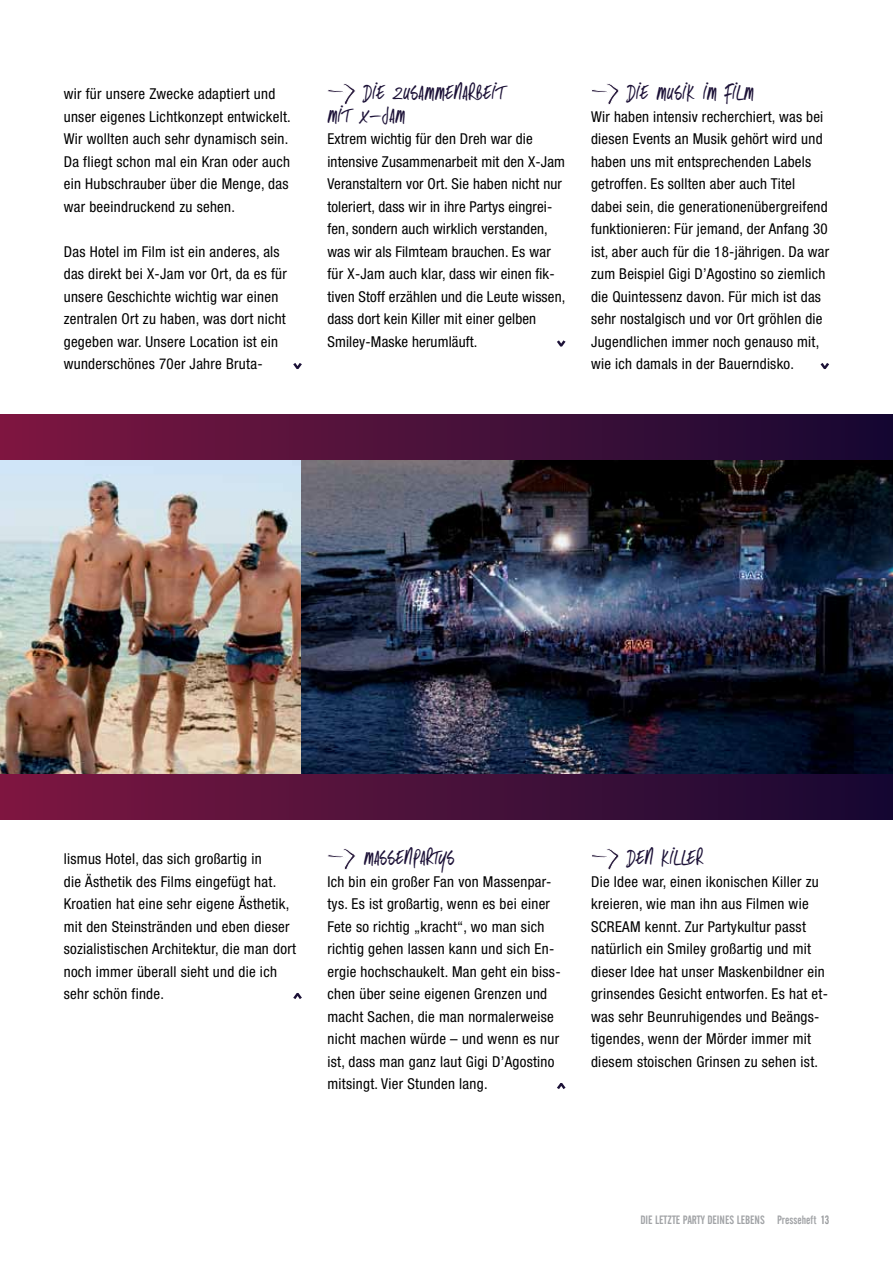
<style>
.page{position:relative;width:893px;height:1263px;background:#fff}
.page>*{position:absolute;margin:0;border:0;box-sizing:border-box;transform-origin:0 0}
.t1{font:21px/22.5px "DK Same Same But Different";letter-spacing:.02em;color:#1c1137}
.t2{font:condensed 15px/22.5px "Helvetica Neue";letter-spacing:.02em;color:#000}
.t3{font:12px "Alternate Gothic No 2 BT";color:#a2a4a7}
.s1{color:#989a9d}
</style>
<div class="page">
<img style="left:0;top:459px;width:893px;height:315px">
<svg style="left:327px;top:83px;width:29px;height:21px"></svg>
<svg style="left:592px;top:83px;width:27px;height:22px"></svg>
<svg style="left:327px;top:848px;width:29px;height:22px"></svg>
<svg style="left:592px;top:848px;width:27px;height:22px"></svg>
<svg style="left:293px;top:363px;width:9px;height:6px"></svg>
<svg style="left:557px;top:340px;width:9px;height:6px"></svg>
<svg style="left:820px;top:363px;width:9px;height:6px"></svg>
<svg style="left:293px;top:993px;width:9px;height:6px"></svg>
<svg style="left:557px;top:1083px;width:9px;height:6px"></svg>
<div style="left:0;top:774px;width:893px;height:45px;background:linear-gradient(to right,#7d1741,#150932)"></div>
<div style="left:0;top:414px;width:893px;height:45px;background:linear-gradient(to right,#7d1741,#150932)"></div>
<p class="t2" style="left:64px;top:82px;width:229px">wir für unsere Zwecke adaptiert und unser eigenes Lichtkonzept entwickelt.<br>Wir wollten auch sehr dynamisch sein.<br>Da fliegt schon mal ein Kran oder auch ein Hubschrauber über die Menge, das war beeindruckend zu sehen.</p>
<p class="t2" style="left:64px;top:240px;width:225px">Das Hotel im Film ist ein anderes, als das direkt bei X-Jam vor Ort, da es für unsere Geschichte wichtig war einen zentralen Ort zu haben, was dort nicht gegeben war. Unsere Location ist ein wunderschönes 70er Jahre Bruta-</p>
<h1 class="t1" style="left:327px;top:81px;width:180px;text-indent:36px">DIE ZUSAMMENARBEIT<br>MIT X-JAM</h1>
<p class="t2" style="left:327px;top:127px;width:239px">Extrem wichtig für den Dreh war die intensive Zusammenarbeit mit den X-Jam Veranstaltern vor Ort. Sie haben nicht nur toleriert, dass wir in ihre Partys eingrei&shy;fen, sondern auch wirklich verstanden, was wir als Filmteam brauchen. Es war für X-Jam auch klar, dass wir einen fik&shy;tiven Stoff erzählen und die Leute wissen, dass dort kein Killer mit einer gelben Smiley-Maske herumläuft.</p>
<h1 class="t1" style="left:627px;top:81px;width:128px">DIE MUSIK IM FILM</h1>
<p class="t2" style="left:591px;top:105px;width:240px">Wir haben intensiv recherchiert, was bei diesen Events an Musik gehört wird und haben uns mit entsprechenden Labels getroffen. Es sollten aber auch Titel dabei sein, die generationenübergreifend funktionieren: Für jemand, der Anfang 30 ist, aber auch für die 18-jährigen. Da war zum Beispiel Gigi D’Agostino so ziemlich die Quintessenz davon. Für mich ist das sehr nostalgisch und vor Ort gröhlen die Jugendlichen immer noch genauso mit, wie ich damals in der Bauerndisko.</p>
<p class="t2" style="left:64px;top:847px;width:234px">lismus Hotel, das sich großartig in<br>die Ästhetik des Films eingefügt hat.<br>Kroatien hat eine sehr eigene Ästhetik, mit den Steinstränden und eben dieser sozialistischen Architektur, die man dort noch immer überall sieht und die ich sehr schön finde.</p>
<h1 class="t1" style="left:364px;top:846px;width:92px">MASSENPARTYS</h1>
<p class="t2" style="left:327px;top:870px;width:235px">Ich bin ein großer Fan von Massenpar&shy;tys. Es ist großartig, wenn es bei einer Fete so richtig „kracht“, wo man sich richtig gehen lassen kann und sich En&shy;ergie hochschaukelt. Man geht ein biss&shy;chen über seine eigenen Grenzen und macht Sachen, die man normalerweise nicht machen würde – und wenn es nur ist, dass man ganz laut Gigi D’Agostino mitsingt. Vier Stunden lang.</p>
<h1 class="t1" style="left:627px;top:846px;width:78px">DEN KILLER</h1>
<p class="t2" style="left:591px;top:870px;width:238px">Die Idee war, einen ikonischen Killer zu kreieren, wie man ihn aus Filmen wie SCREAM kennt. Zur Partykultur passt natürlich ein Smiley großartig und mit dieser Idee hat unser Maskenbildner ein grinsendes Gesicht entworfen. Es hat et&shy;was sehr Beunruhigendes und Beängs&shy;tigendes, wenn der Mörder immer mit diesem stoischen Grinsen zu sehen ist.</p>
<p class="t3" style="left:640px;top:1213px;width:190px">DIE LETZTE PARTY DEINES LEBENS PRESSEHEFT <span class="s1">13</span></p>
</div>
